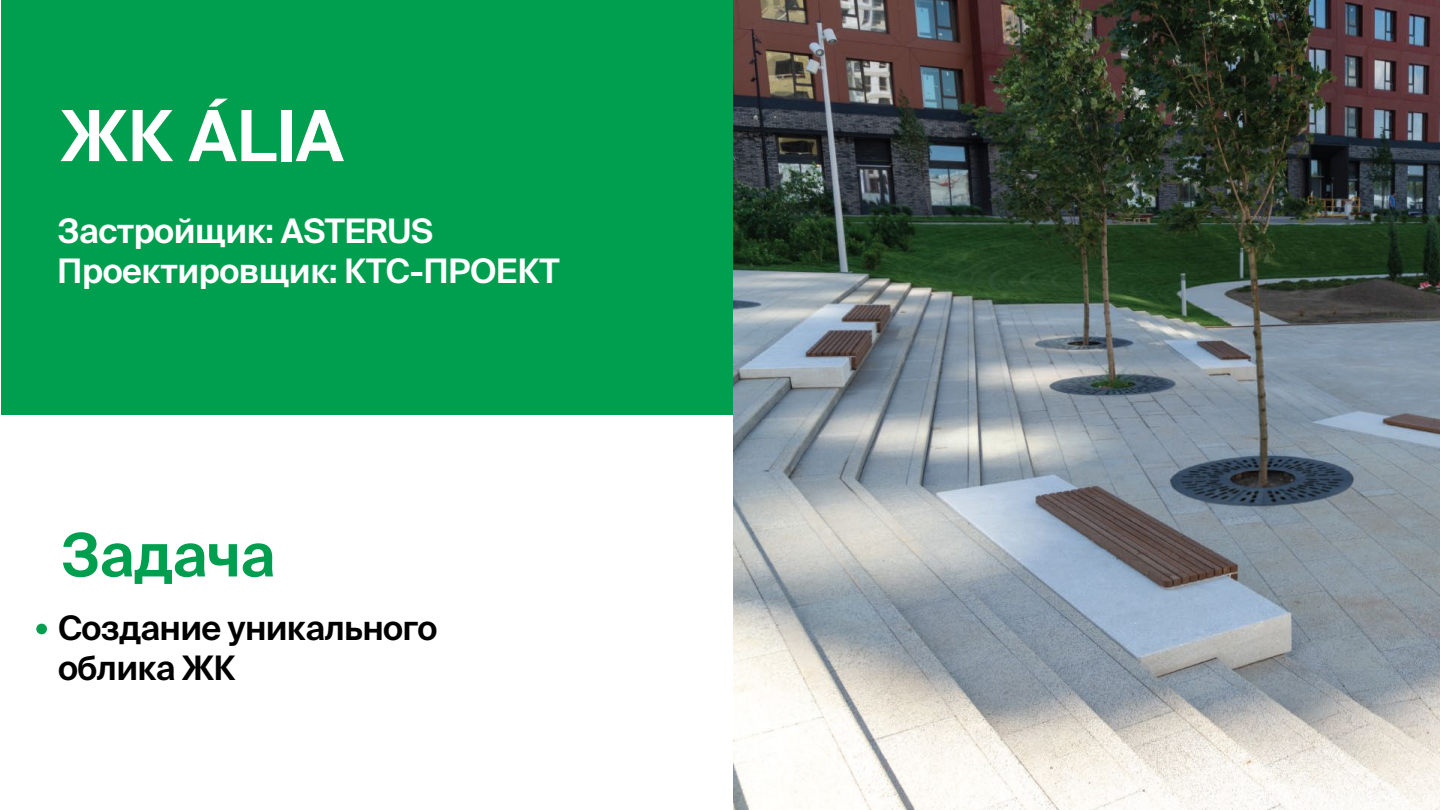
<style>
.page{position:relative;width:1440px;height:810px;background:#fff}
.page>*{position:absolute;margin:0;border:0;box-sizing:border-box;transform-origin:0 0}
.t1{font:600 70.5px "Suisse Intl";color:#fff}
.t2{font:600 60px "Suisse Intl";letter-spacing:-.015em;color:#009e4f}
.t3{font:600 33.75px/40.5px "Suisse Intl";letter-spacing:-.015em;color:#fff}
.t4{font:600 33.75px/40.5px "Suisse Intl";letter-spacing:-.02em;color:#010101}
</style>
<div class="page">
<div style="left:1px;top:0;width:1439px;height:415px;background:#009e4f"></div>
<img style="left:734px;top:0;width:706px;height:810px">
<div style="left:36px;top:624px;width:11px;height:10px;background:#059e4f;border-radius:50%"></div>
<h1 class="t1" style="left:60px;top:96px;width:285px">ЖК ÁLIA</h1>
<p class="t3" style="left:57px;top:211px;width:504px">Застройщик: ASTERUS<br>Проектировщик: КТС-ПРОЕКТ</p>
<h2 class="t2" style="left:60px;top:521px;width:217px">Задача</h2>
<p class="t4" style="left:58px;top:608px;width:381px">Создание уникального облика ЖК</p>
</div>
